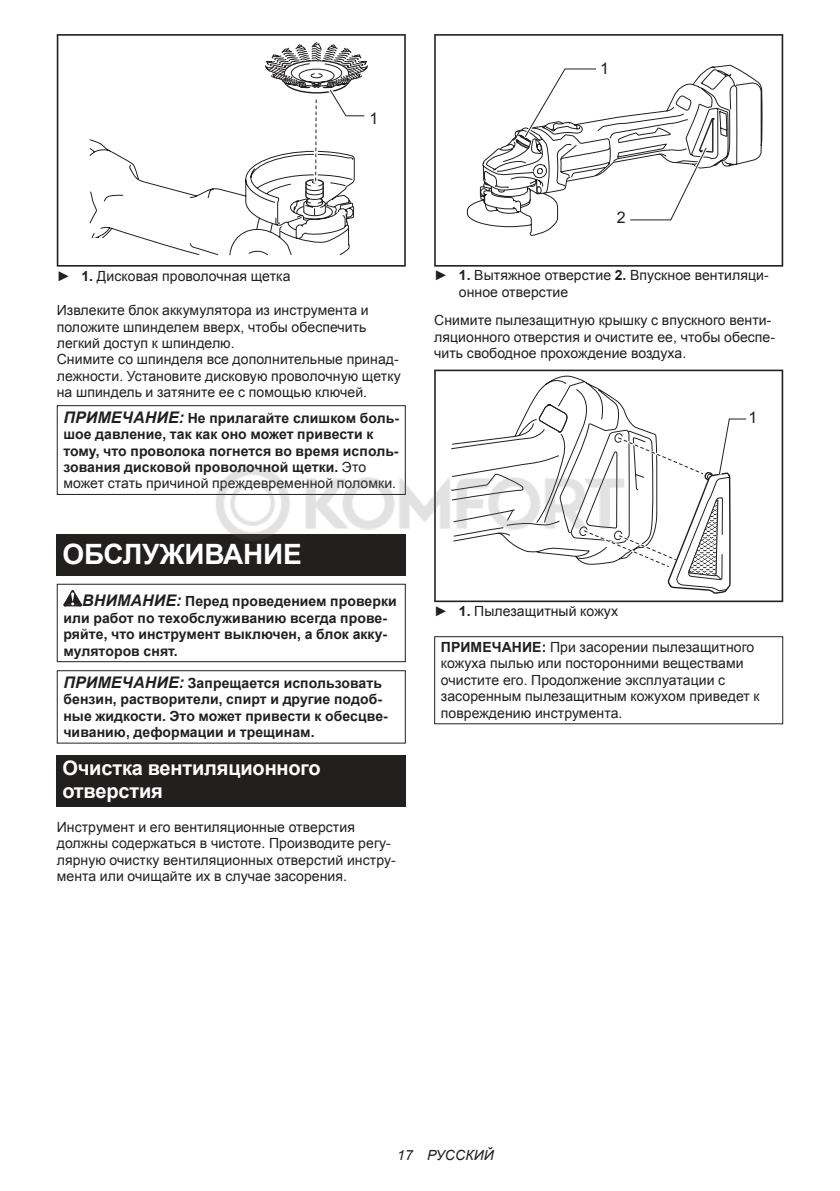
<style>
.page{position:relative;width:840px;height:1191px;background:#fff}
.page>*{position:absolute;margin:0;border:0;box-sizing:border-box;transform-origin:0 0}
.t1{font:700 28px "Arial";letter-spacing:-.01em;color:#fff}
.t2{font:700 20px/23.4px "Arial";letter-spacing:-.01em;color:#fff}
.t3{font:16px "Arial";color:#221f1f}
.t4{font:14px/16.4px "Arial";letter-spacing:.005em;color:#221f1f}
.t5{font:700 14px/16.4px "Arial";letter-spacing:.005em;color:#221f1f}
.t6{font:italic 14px "Arial";letter-spacing:.005em;color:#221f1f}
.s1{font-weight:700}
.s2{font-style:italic;font-size:16px}
.s3{font-weight:400}
</style>
<div class="page">
<svg style="left:57px;top:34px;width:348px;height:233px"></svg>
<div style="left:57px;top:405px;width:348px;height:90px;border:1px solid #221f1f"></div>
<div style="left:57px;top:534px;width:348px;height:41px;background:#221f1f"></div>
<svg style="left:63px;top:590px;width:19px;height:16px"></svg>
<div style="left:57px;top:584px;width:348px;height:78px;border:1px solid #221f1f"></div>
<div style="left:57px;top:670px;width:348px;height:73px;border:1px solid #221f1f"></div>
<div style="left:57px;top:755px;width:348px;height:52px;background:#221f1f"></div>
<svg style="left:434px;top:34px;width:348px;height:233px"></svg>
<svg style="left:434px;top:369px;width:348px;height:233px"></svg>
<div style="left:434px;top:636px;width:348px;height:88px;border:1px solid #221f1f"></div>
<img style="left:210px;top:457px;width:419px;height:92px">
<p class="t3" style="left:369px;top:109px;width:10px">1</p>
<p class="t3" style="left:599px;top:59px;width:10px">1</p>
<p class="t4" style="left:57px;top:268px;width:235px">► <span class="s1">1.</span> Дисковая проволочная щетка</p>
<p class="t4" style="left:57px;top:302px;width:345px">Извлеките блок аккумулятора из инструмента и положите шпинделем вверх, чтобы обеспечить легкий доступ к шпинделю.<br>Снимите со шпинделя все дополнительные принад&shy;лежности. Установите дисковую проволочную щетку на шпиндель и затяните ее с помощью ключей.</p>
<p class="t5" style="left:63px;top:410px;width:337px"><span class="s2">ПРИМЕЧАНИЕ:</span> Не прилагайте слишком боль&shy;шое давление, так как оно может привести к тому, что проволока погнется во время исполь&shy;зования дисковой проволочной щетки. <span class="s3">Это может стать причиной преждевременной поломки.</span></p>
<h1 class="t1" style="left:62px;top:536px;width:241px">ОБСЛУЖИВАНИЕ</h1>
<p class="t5" style="left:63px;top:593px;width:335px;text-indent:19px"><span class="s2">ВНИМАНИЕ:</span> Перед проведением проверки или работ по техобслуживанию всегда прове&shy;ряйте, что инструмент выключен, а блок акку&shy;муляторов снят.</p>
<p class="t5" style="left:63px;top:675px;width:326px"><span class="s2">ПРИМЕЧАНИЕ:</span> Запрещается использовать бензин, растворители, спирт и другие подоб&shy;ные жидкости. Это может привести к обесцве&shy;чиванию, деформации и трещинам.</p>
<h2 class="t2" style="left:62px;top:757px;width:260px">Очистка вентиляционного отверстия</h2>
<p class="t4" style="left:57px;top:818px;width:340px">Инструмент и его вентиляционные отверстия должны содержаться в чистоте. Производите регу&shy;лярную очистку вентиляционных отверстий инстру&shy;мента или очищайте их в случае засорения.</p>
<p class="t3" style="left:616px;top:208px;width:10px">2</p>
<p class="t4" style="left:458px;top:267px;width:311px;text-indent:-25px">► <span class="s1">1.</span> Вытяжное отверстие <span class="s1">2.</span> Впускное вентиляци&shy;онное отверстие</p>
<p class="t4" style="left:434px;top:312px;width:342px">Снимите пылезащитную крышку с впускного венти&shy;ляционного отверстия и очистите ее, чтобы обеспе&shy;чить свободное прохождение воздуха.</p>
<p class="t3" style="left:748px;top:408px;width:10px">1</p>
<p class="t4" style="left:434px;top:602px;width:185px">► <span class="s1">1.</span> Пылезащитный кожух</p>
<p class="t4" style="left:440px;top:639px;width:320px"><span class="s1">ПРИМЕЧАНИЕ:</span> При засорении пылезащитного кожуха пылью или посторонними веществами очистите его. Продолжение эксплуатации с засоренным пылезащитным кожухом приведет к повреждению инструмента.</p>
<p class="t6" style="left:397px;top:1147px;width:98px">17 РУССКИЙ</p>
</div>
